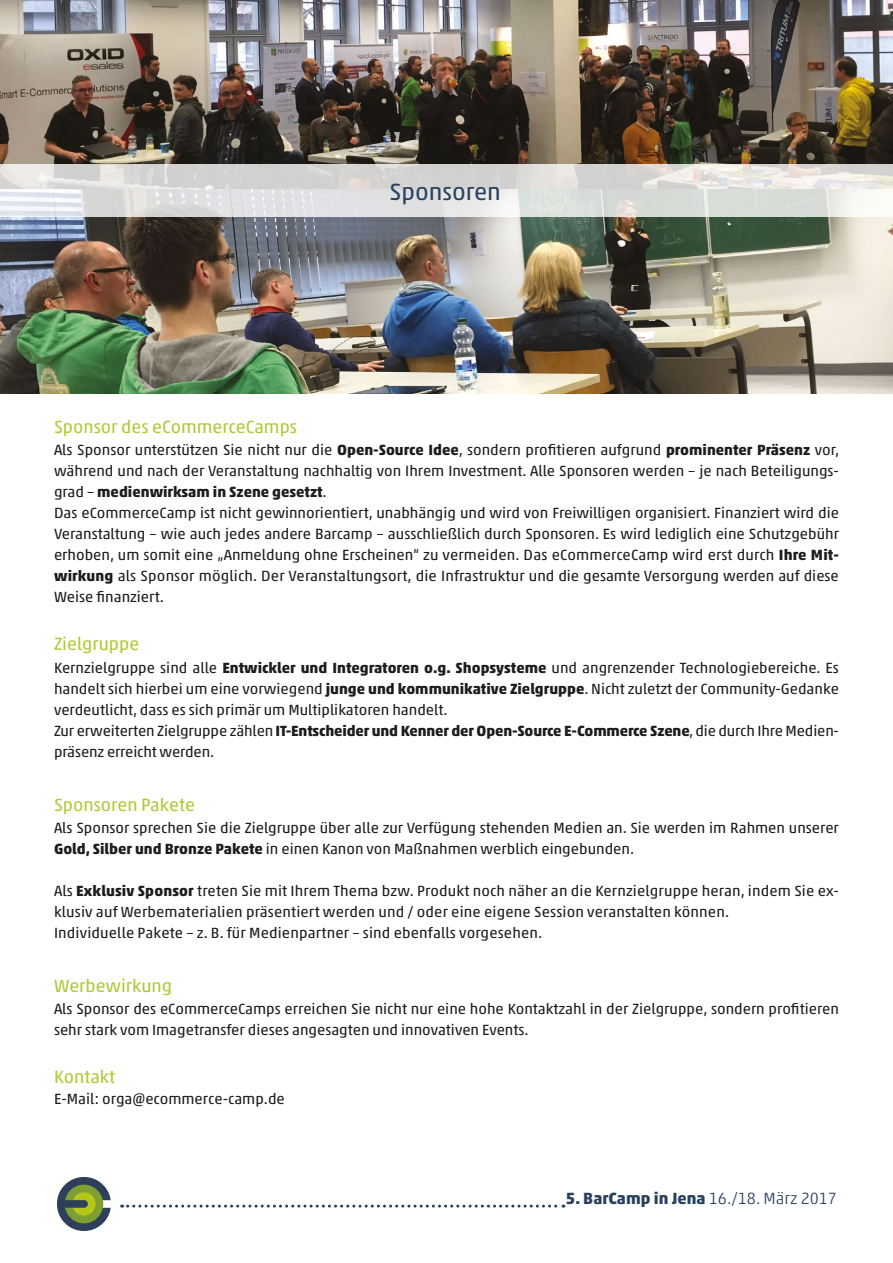
<style>
.page{position:relative;width:893px;height:1263px;background:#fff}
.page>*{position:absolute;margin:0;border:0;box-sizing:border-box;transform-origin:0 0}
.t1{font:24px "Akko Pro";color:#2a415d}
.t2{font:18px "Akko Pro";color:#aeca37}
.t3{font:700 16.5px "Akko Pro";color:#2a415d}
.t4{font:15px/21px "Akko Pro";color:#1d1d1b}
.s1{font-weight:700}
.s2{font-weight:300}
</style>
<div class="page">
<svg style="left:122px;top:1204px;width:442px;height:3px"></svg>
<img style="left:58px;top:1177px;width:52px;height:53px">
<img style="left:0;top:0;width:893px;height:393px">
<svg style="left:0;top:165px;width:893px;height:52px"></svg>
<h1 class="t1" style="left:389px;top:177px;width:113px">Sponsoren</h1>
<p class="t2" style="left:54px;top:416px;width:245px">Sponsor des eCommerceCamps</p>
<p class="t4" style="left:54px;top:439px;width:787px">Als Sponsor unterstützen Sie nicht nur die <span class="s1">Open-Source Idee</span>, sondern profitieren aufgrund <span class="s1">prominenter Präsenz</span> vor, während und nach der Veranstaltung nachhaltig von Ihrem Investment. Alle Sponsoren werden – je nach Beteiligungs&shy;grad – <span class="s1">medienwirksam in Szene gesetzt</span>.<br>Das eCommerceCamp ist nicht gewinnorientiert, unabhängig und wird von Freiwilligen organisiert. Finanziert wird die Veranstaltung – wie auch jedes andere Barcamp – ausschließlich durch Sponsoren. Es wird lediglich eine Schutzgebühr erhoben, um somit eine „Anmeldung ohne Erscheinen“ zu vermeiden. Das eCommerceCamp wird erst durch <span class="s1">Ihre Mit&shy;wirkung</span> als Sponsor möglich. Der Veranstaltungsort, die Infrastruktur und die gesamte Versorgung werden auf diese Weise finanziert.</p>
<p class="t2" style="left:54px;top:633px;width:87px">Zielgruppe</p>
<p class="t4" style="left:54px;top:657px;width:786px">Kernzielgruppe sind alle <span class="s1">Entwickler und Integratoren o.g. Shopsysteme</span> und angrenzender Technologiebereiche. Es handelt sich hierbei um eine vorwiegend <span class="s1">junge und kommunikative Zielgruppe</span>. Nicht zuletzt der Community-Gedanke verdeutlicht, dass es sich primär um Multiplikatoren handelt.<br>Zur erweiterten Zielgruppe zählen <span class="s1">IT-Entscheider und Kenner der Open-Source E-Commerce Szene</span>, die durch Ihre Medien&shy;präsenz erreicht werden.</p>
<p class="t2" style="left:54px;top:794px;width:142px">Sponsoren Pakete</p>
<p class="t4" style="left:54px;top:817px;width:786px">Als Sponsor sprechen Sie die Zielgruppe über alle zur Verfügung stehenden Medien an. Sie werden im Rahmen unserer<br><span class="s1">Gold, Silber und Bronze Pakete</span> in einen Kanon von Maßnahmen werblich eingebunden.</p>
<p class="t4" style="left:54px;top:880px;width:786px">Als <span class="s1">Exklusiv Sponsor</span> treten Sie mit Ihrem Thema bzw. Produkt noch näher an die Kernzielgruppe heran, indem Sie ex&shy;klusiv auf Werbematerialien präsentiert werden und / oder eine eigene Session veranstalten können.<br>Individuelle Pakete – z. B. für Medienpartner – sind ebenfalls vorgesehen.</p>
<p class="t2" style="left:54px;top:975px;width:120px">Werbewirkung</p>
<p class="t4" style="left:54px;top:998px;width:786px">Als Sponsor des eCommerceCamps erreichen Sie nicht nur eine hohe Kontaktzahl in der Zielgruppe, sondern profitieren sehr stark vom Imagetransfer dieses angesagten und innovativen Events.</p>
<p class="t2" style="left:54px;top:1066px;width:63px">Kontakt</p>
<p class="t4" style="left:54px;top:1088px;width:232px">E-Mail: orga@ecommerce-camp.de</p>
<p class="t3" style="left:566px;top:1188px;width:272px">5. BarCamp in Jena <span class="s2">16./18. März 2017</span></p>
</div>
